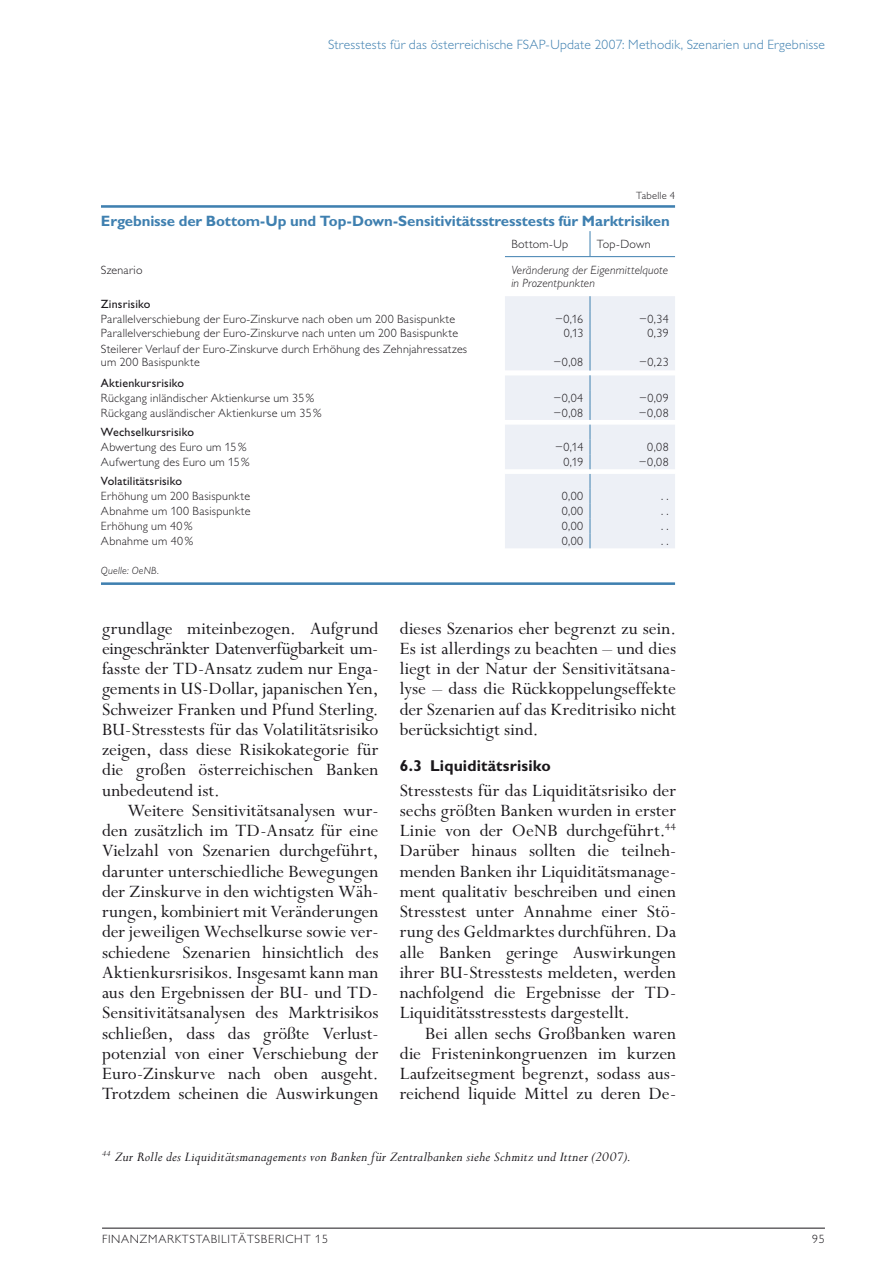
<style>
.page{position:relative;width:893px;height:1263px;background:#fff}
.page>*{position:absolute;margin:0;border:0;box-sizing:border-box;transform-origin:0 0}
.t1{font:19.5px/20.2px "Perpetua";color:#1a171b;text-align:justify}
.t2{font:700 15.75px "Gill Alternate One";letter-spacing:.01em;color:#1a171b}
.t3{font:italic 15px "Perpetua";letter-spacing:.015em;color:#1a171b}
.t4{font:700 15px "Gill Alternate One";letter-spacing:-.005em;color:#3f80b0}
.t5{font:300 13.5px "Gill Alternate One";letter-spacing:.015em;color:#3f80b0}
.t6{font:300 12px/12.8px "Gill Alternate One";letter-spacing:.025em;color:#1a171b}
.t7{font:12px "Gill Alternate One";letter-spacing:.015em;color:#1a171b}
.t8{font:italic 300 12px/12.8px "Gill Alternate One";letter-spacing:.015em;color:#1a171b}
.t9{font:300 12px "Gill Alternate One";letter-spacing:.06em;color:#1a171b}
.t10{font:italic 300 10.5px "Gill Alternate One";letter-spacing:.02em;color:#1a171b}
.t11{font:300 10.5px "Gill Alternate One";color:#1a171b}
</style>
<div class="page">
<hr style="left:102px;top:1228px;width:723px;height:1px;background:#1a171b">
<div style="left:505px;top:296px;width:170px;height:252px;background:#edf0f6"></div>
<svg style="left:590px;top:231px;width:1px;height:25px"></svg>
<hr style="left:505px;top:256px;width:85px;height:1px;background:#3f80b0">
<hr style="left:590px;top:256px;width:85px;height:1px;background:#3f80b0">
<hr style="left:101px;top:205px;width:574px;height:3px;background:#3f80b0">
<hr style="left:101px;top:582px;width:574px;height:3px;background:#3f80b0">
<p class="t5" style="left:328px;top:37px;width:498px">Stresstests für das österreichische FSAP-Update 2007: M ethodik, Szenarien und Ergebnisse</p>
<p class="t11" style="left:636px;top:189px;width:40px">Tabelle 4</p>
<p class="t4" style="left:101px;top:212px;width:570px">Ergebnisse der Bottom-Up und Top-Down-Sensitivitätsstresstests für Marktrisiken</p>
<p class="t6" style="left:511px;top:238px;width:59px">Bottom-Up</p>
<p class="t6" style="left:597px;top:238px;width:56px">Top-Down</p>
<p class="t6" style="left:101px;top:264px;width:43px">Szenario</p>
<p class="t8" style="left:511px;top:264px;width:158px">Veränderung der Eigenmittelquote in Prozentpunkten</p>
<p class="t7" style="left:101px;top:297px;width:51px">Zinsrisiko</p>
<p class="t6" style="left:101px;top:312px;width:356px">Parallelverschiebung der Euro-Zinskurve nach oben um 200 Basispunkte</p>
<p class="t6" style="left:555px;top:312px;width:30px">–0,16</p>
<p class="t6" style="left:639px;top:312px;width:31px">–0,34</p>
<p class="t6" style="left:101px;top:327px;width:359px">Parallelverschiebung der Euro-Zinskurve nach unten um 200 Basispunkte</p>
<p class="t6" style="left:564px;top:327px;width:21px">0,13</p>
<p class="t6" style="left:648px;top:327px;width:23px">0,39</p>
<p class="t6" style="left:101px;top:343px;width:368px">Steilerer Verlauf der Euro-Zinskurve durch Erhöhung des Zehnjahressatzes um 200 Basispunkte</p>
<p class="t6" style="left:554px;top:356px;width:31px">–0,08</p>
<p class="t6" style="left:639px;top:356px;width:31px">–0,23</p>
<p class="t7" style="left:101px;top:376px;width:85px">Aktienkursrisiko</p>
<p class="t6" style="left:101px;top:391px;width:215px">Rückgang inländischer Aktienkurse um 35%</p>
<p class="t6" style="left:554px;top:391px;width:31px">–0,04</p>
<p class="t6" style="left:639px;top:391px;width:31px">–0,09</p>
<p class="t6" style="left:101px;top:406px;width:222px">Rückgang ausländischer Aktienkurse um 35%</p>
<p class="t6" style="left:554px;top:406px;width:31px">–0,08</p>
<p class="t6" style="left:639px;top:406px;width:31px">–0,08</p>
<p class="t7" style="left:101px;top:425px;width:95px">Wechselkursrisiko</p>
<p class="t6" style="left:101px;top:441px;width:147px">Abwertung des Euro um 15%</p>
<p class="t6" style="left:555px;top:441px;width:30px">–0,14</p>
<p class="t6" style="left:647px;top:441px;width:23px">0,08</p>
<p class="t6" style="left:101px;top:455px;width:150px">Aufwertung des Euro um 15%</p>
<p class="t6" style="left:564px;top:455px;width:21px">0,19</p>
<p class="t6" style="left:639px;top:455px;width:31px">–0,08</p>
<p class="t7" style="left:101px;top:474px;width:83px">Volatilitätsrisiko</p>
<p class="t6" style="left:101px;top:490px;width:151px">Erhöhung um 200 Basispunkte</p>
<p class="t6" style="left:562px;top:490px;width:23px">0,00</p>
<p class="t6" style="left:661px;top:490px;width:9px">. .</p>
<p class="t6" style="left:101px;top:505px;width:151px">Abnahme um 100 Basispunkte</p>
<p class="t6" style="left:562px;top:505px;width:23px">0,00</p>
<p class="t6" style="left:661px;top:505px;width:9px">. .</p>
<p class="t6" style="left:101px;top:520px;width:93px">Erhöhung um 40%</p>
<p class="t6" style="left:562px;top:520px;width:23px">0,00</p>
<p class="t6" style="left:661px;top:520px;width:9px">. .</p>
<p class="t6" style="left:101px;top:535px;width:94px">Abnahme um 40%</p>
<p class="t6" style="left:562px;top:535px;width:23px">0,00</p>
<p class="t6" style="left:661px;top:535px;width:9px">. .</p>
<p class="t10" style="left:101px;top:564px;width:60px">Quelle: OeNB.</p>
<p class="t1" style="left:102px;top:619px;width:278px">grundlage miteinbezogen. Aufgrund eingeschränkter Datenverfügbarkeit um&shy;fasste der TD-Ansatz zudem nur Enga&shy;gements in US-Dollar, japanischen Yen, Schweizer Franken und Pfund Sterling.<br>BU-Stresstests für das Volatilitätsrisiko zeigen, dass diese Risikokategorie für die großen österreichischen Banken unbedeutend ist.</p>
<p class="t1" style="left:102px;top:801px;width:278px;text-align:left;text-indent:26px">Weitere Sensitivitätsanalysen wur&shy;den zusätzlich im TD-Ansatz für eine Vielzahl von Szenarien durchgeführt, darunter unterschiedliche Bewegungen der Zinskurve in den wichtigsten Wäh&shy;rungen, kombiniert mit Veränderungen der jeweiligen Wechselkurse sowie ver&shy;schiedene Szenarien hinsichtlich des Aktienkursrisikos. Insgesamt kann man aus den Ergebnissen der BU- und TD-Sensitivitätsanalysen des Marktrisikos schließen, dass das größte Verlust&shy;potenzial von einer Verschiebung der Euro-Zinskurve nach oben ausgeht.<br>Trotzdem scheinen die Auswirkungen</p>
<p class="t1" style="left:400px;top:619px;width:278px">dieses Szenarios eher begrenzt zu sein.<br>Es ist allerdings zu beachten – und dies liegt in der Natur der Sensitivitätsana&shy;lyse – dass die Rückkoppelungseffekte der Szenarien auf das Kreditrisiko nicht berücksichtigt sind.</p>
<p class="t2" style="left:400px;top:756px;width:153px">6.3 Liquiditätsrisiko</p>
<p class="t1" style="left:400px;top:781px;width:278px">Stresstests für das Liquiditätsrisiko der sechs größten Banken wurden in erster Linie von der OeNB durchgeführt.<sup>44<br></sup>Darüber hinaus sollten die teilneh&shy;menden Banken ihr Liquiditätsmanage&shy;ment qualitativ beschreiben und einen Stresstest unter Annahme einer Stö&shy;rung des Geldmarktes durchführen. Da alle Banken geringe Auswirkungen ihrer BU-Stresstests meldeten, werden nachfolgend die Ergebnisse der TD-Liquiditätsstresstests dargestellt.</p>
<p class="t1" style="left:400px;top:1024px;width:278px;text-indent:26px">Bei allen sechs Großbanken waren die Fristeninkongruenzen im kurzen Laufzeitsegment begrenzt, sodass aus&shy;reichend liquide Mittel zu deren De-</p>
<p class="t3" style="left:102px;top:1149px;width:530px"><sup>44</sup> Zur Rolle des Liquiditätsmanagements von Banken für Zentralbanken siehe Schmitz und Ittner (2007).</p>
<p class="t9" style="left:102px;top:1232px;width:227px">FINANzmarktstabilitätsbericht 15</p>
<p class="t6" style="left:812px;top:1232px;width:14px">95</p>
</div>
